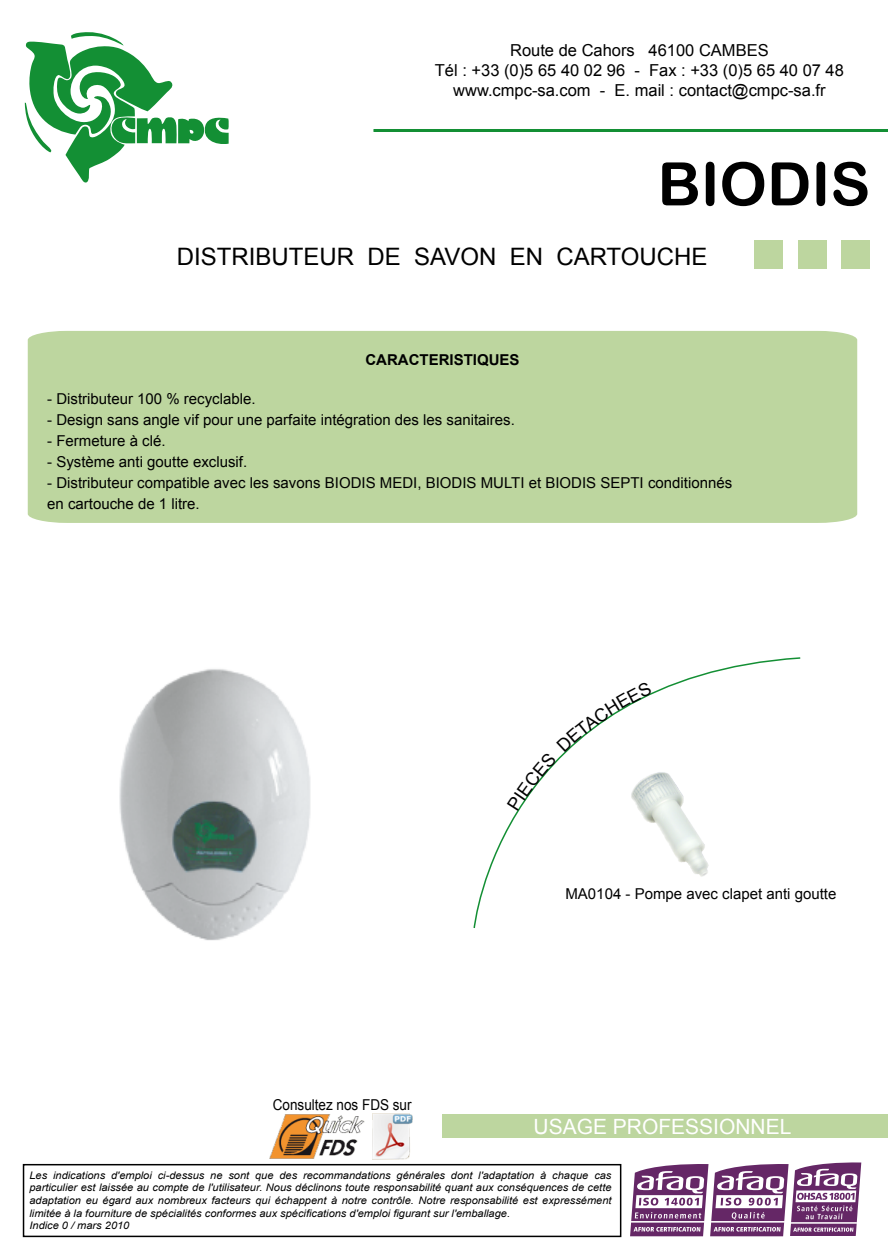
<style>
.page{position:relative;width:888px;height:1260px;background:#fff}
.page>*{position:absolute;margin:0;border:0;box-sizing:border-box;transform-origin:0 0}
.t1{font:60px "Arial Rounded MT Bold";color:#000}
.t2{font:24px "Arial";color:#000}
.t3{font:21px "Arial";color:#fff}
.t4{font:16.5px/19.8px "Arial";color:#000;text-align:center}
.t5{font:15px/21px "Arial";color:#000}
.t6{font:15px "Arial";color:#000;scale:.9 1}
.t7{font:700 15px "Arial";color:#000}
.t8{font:italic 10.5px/12.8px "Arial";color:#000;scale:1.06 1}
</style>
<div class="page">
<svg style="left:630px;top:1162px;width:231px;height:74px"></svg>
<hr style="left:791px;top:1222px;width:66px;height:1px;background:#fff">
<hr style="left:374px;top:129px;width:514px;height:3px;background:#138f34">
<div style="left:442px;top:1114px;width:446px;height:24px;background:#bdd69f"></div>
<div style="left:23px;top:1164px;width:598px;height:73px;border:2px solid #000"></div>
<div style="left:842px;top:240px;width:28px;height:29px;background:#bdd69f"></div>
<div style="left:798px;top:240px;width:28px;height:29px;background:#bdd69f"></div>
<div style="left:754px;top:240px;width:29px;height:29px;background:#bdd69f"></div>
<div style="left:28px;top:331px;width:829px;height:192px;background:#bdd69f"></div>
<svg style="left:25px;top:32px;width:204px;height:151px"></svg>
<svg style="left:473px;top:657px;width:328px;height:271px"></svg>
<img style="left:269px;top:1115px;width:96px;height:44px">
<img style="left:373px;top:1114px;width:40px;height:45px">
<img style="left:119px;top:669px;width:192px;height:272px">
<svg style="left:507px;top:681px;width:145px;height:130px"></svg>
<h3 class="t4" style="left:435px;top:41px;width:411px">Route de Cahors 46100 CAMBES<br>Tél : +33 (0)5 65 40 02 96 - Fax : +33 (0)5 65 40 07 48 www.cmpc-sa.com - E. mail : contact@cmpc-sa.fr</h3>
<h1 class="t1" style="left:658px;top:149px;width:214px">BIODIS</h1>
<h2 class="t2" style="left:177px;top:240px;width:532px">DISTRIBUTEUR DE SAVON EN CARTOUCHE</h2>
<h3 class="t7" style="left:365px;top:350px;width:156px">CARACTERISTIQUES</h3>
<h3 class="t5" style="left:47px;top:389px;width:210px">- Distributeur 100 % recyclable.</h3>
<h3 class="t5" style="left:47px;top:410px;width:469px">- Design sans angle vif pour une parfaite intégration des les sanitaires.</h3>
<h3 class="t5" style="left:47px;top:431px;width:120px">- Fermeture à clé.</h3>
<h3 class="t5" style="left:47px;top:452px;width:202px">- Système anti goutte exclusif.</h3>
<h3 class="t5" style="left:47px;top:473px;width:686px">- Distributeur compatible avec les savons BIODIS MEDI, BIODIS MULTI et BIODIS SEPTI conditionnés en cartouche de 1 litre.</h3>
<h3 class="t6" style="left:273px;top:1095px;width:156px">Consultez nos FDS sur</h3>
<h3 class="t5" style="left:565px;top:883px;width:272px">MA0104 - Pompe avec clapet anti goutte</h3>
<h3 class="t3" style="left:534px;top:1112px;width:259px">USAGE PROFESSIONNEL</h3>
<p class="t8" style="left:29px;top:1169px;width:551px">Les indications d'emploi ci-dessus ne sont que des recommandations générales dont l'adaptation à chaque cas particulier est laissée au compte de l'utilisateur. Nous déclinons toute responsabilité quant aux conséquences de cette adaptation eu égard aux nombreux facteurs qui échappent à notre contrôle. Notre responsabilité est expressément limitée à la fourniture de spécialités conformes aux spécifications d'emploi figurant sur l'emballage.<br>Indice 0 / mars 2010</p>
</div>
